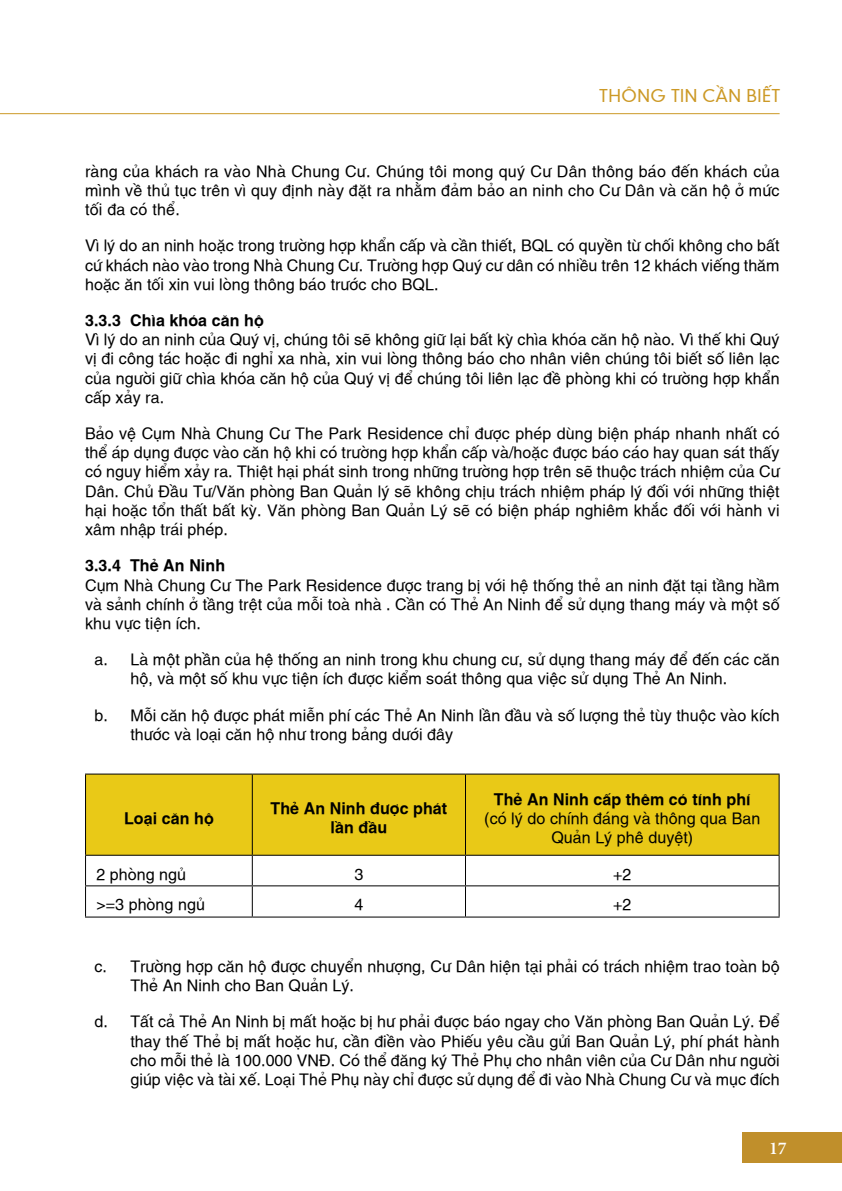
<style>
.page{position:relative;width:842px;height:1191px;background:#fff}
.page>*{position:absolute;margin:0;border:0;box-sizing:border-box;transform-origin:0 0}
.t1{font:600 18px "Minion Pro";color:#fff}
.t2{font:300 17px "SFUDIN Neu Gro";letter-spacing:.025em;color:#cc9926}
.t3{font:16px/19.2px "SFU Helvetica";letter-spacing:.005em;color:#000;text-align:justify}
.t4{font:700 16px/19.2px "SFU Helvetica";letter-spacing:.005em;color:#000;text-align:center}
</style>
<div class="page">
<div style="left:743px;top:1132px;width:99px;height:30px;background:#c08f2b"></div>
<hr style="left:0;top:113px;width:780px;height:1px;background:#cc9926">
<div style="left:86px;top:774px;width:693px;height:80px;background:#e9c917"></div>
<hr style="left:85px;top:773px;width:167px;height:1px;background:#000">
<hr style="left:252px;top:773px;width:213px;height:1px;background:#000">
<hr style="left:465px;top:773px;width:315px;height:1px;background:#000">
<hr style="left:85px;top:854px;width:167px;height:1px;background:#000">
<hr style="left:252px;top:854px;width:213px;height:1px;background:#000">
<hr style="left:465px;top:854px;width:315px;height:1px;background:#000">
<hr style="left:85px;top:885px;width:167px;height:1px;background:#000">
<hr style="left:252px;top:885px;width:213px;height:1px;background:#000">
<hr style="left:465px;top:885px;width:315px;height:1px;background:#000">
<hr style="left:85px;top:916px;width:167px;height:1px;background:#000">
<hr style="left:252px;top:916px;width:213px;height:1px;background:#000">
<hr style="left:465px;top:916px;width:315px;height:1px;background:#000">
<hr style="left:85px;top:774px;width:1px;height:80px;background:#000">
<hr style="left:85px;top:855px;width:1px;height:30px;background:#000">
<hr style="left:85px;top:886px;width:1px;height:30px;background:#000">
<hr style="left:252px;top:774px;width:1px;height:80px;background:#000">
<hr style="left:465px;top:774px;width:1px;height:80px;background:#000">
<hr style="left:779px;top:774px;width:1px;height:80px;background:#000">
<hr style="left:252px;top:855px;width:1px;height:30px;background:#000">
<hr style="left:465px;top:855px;width:1px;height:30px;background:#000">
<hr style="left:779px;top:855px;width:1px;height:30px;background:#000">
<hr style="left:252px;top:886px;width:1px;height:30px;background:#000">
<hr style="left:465px;top:886px;width:1px;height:30px;background:#000">
<hr style="left:779px;top:886px;width:1px;height:30px;background:#000">
<p class="t2" style="left:599px;top:83px;width:182px">THÔNG TIN CẦN BIẾT</p>
<p class="t3" style="left:85px;top:160px;width:696px">ràng của khách ra vào Nhà Chung Cư. Chúng tôi mong quý Cư Dân thông báo đến khách của mình về thủ tục trên vì quy định này đặt ra nhằm đảm bảo an ninh cho Cư Dân và căn hộ ở mức tối đa có thể.</p>
<p class="t3" style="left:85px;top:235px;width:696px">Vì lý do an ninh hoặc trong trường hợp khẩn cấp và cần thiết, BQL có quyền từ chối không cho bất cứ khách nào vào trong Nhà Chung Cư. Trường hợp Quý cư dân có nhiều trên 12 khách viếng thăm hoặc ăn tối xin vui lòng thông báo trước cho BQL.</p>
<p class="t4" style="left:85px;top:309px;width:180px">3.3.3 Chìa khóa căn hộ</p>
<p class="t3" style="left:85px;top:328px;width:696px">Vì lý do an ninh của Quý vị, chúng tôi sẽ không giữ lại bất kỳ chìa khóa căn hộ nào. Vì thế khi Quý vị đi công tác hoặc đi nghỉ xa nhà, xin vui lòng thông báo cho nhân viên chúng tôi biết số liên lạc của người giữ chìa khóa căn hộ của Quý vị để chúng tôi liên lạc đề phòng khi có trường hợp khẩn cấp xảy ra.</p>
<p class="t3" style="left:85px;top:422px;width:696px">Bảo vệ Cụm Nhà Chung Cư The Park Residence chỉ được phép dùng biện pháp nhanh nhất có thể áp dụng được vào căn hộ khi có trường hợp khẩn cấp và/hoặc được báo cáo hay quan sát thấy có nguy hiểm xảy ra. Thiệt hại phát sinh trong những trường hợp trên sẽ thuộc trách nhiệm của Cư Dân. Chủ Đầu Tư/Văn phòng Ban Quản lý sẽ không chịu trách nhiệm pháp lý đối với những thiệt hại hoặc tổn thất bất kỳ. Văn phòng Ban Quản Lý sẽ có biện pháp nghiêm khắc đối với hành vi xâm nhập trái phép.</p>
<p class="t4" style="left:85px;top:554px;width:142px">3.3.4 Thẻ An Ninh</p>
<p class="t3" style="left:85px;top:574px;width:696px">Cụm Nhà Chung Cư The Park Residence được trang bị với hệ thống thẻ an ninh đặt tại tầng hầm và sảnh chính ở tầng trệt của mỗi toà nhà . Cần có Thẻ An Ninh để sử dụng thang máy và một số khu vực tiện ích.</p>
<p class="t3" style="left:130px;top:648px;width:651px;text-indent:-36px">a. Là một phần của hệ thống an ninh trong khu chung cư, sử dụng thang máy để đến các căn hộ, và một số khu vực tiện ích được kiểm soát thông qua việc sử dụng Thẻ An Ninh.</p>
<p class="t3" style="left:130px;top:704px;width:651px;text-indent:-36px">b. Mỗi căn hộ được phát miễn phí các Thẻ An Ninh lần đầu và số lượng thẻ tùy thuộc vào kích thước và loại căn hộ như trong bảng dưới đây</p>
<p class="t4" style="left:124px;top:806px;width:91px">Loại căn hộ</p>
<p class="t4" style="left:271px;top:797px;width:178px">Thẻ An Ninh được phát lần đầu</p>
<p class="t4" style="left:494px;top:787px;width:258px">Thẻ An Ninh cấp thêm có tính phí</p>
<p class="t3" style="left:484px;top:807px;width:277px;text-align:center">(có lý do chính đáng và thông qua Ban<br>Quản Lý phê duyệt)</p>
<p class="t3" style="left:96px;top:862px;width:91px">2 phòng ngủ</p>
<p class="t3" style="left:354px;top:862px;width:10px">3</p>
<p class="t3" style="left:613px;top:862px;width:20px">+2</p>
<p class="t3" style="left:96px;top:893px;width:110px">&gt;=3 phòng ngủ</p>
<p class="t3" style="left:354px;top:893px;width:10px">4</p>
<p class="t3" style="left:613px;top:893px;width:20px">+2</p>
<p class="t3" style="left:130px;top:955px;width:651px;text-indent:-36px">c. Trường hợp căn hộ được chuyển nhượng, Cư Dân hiện tại phải có trách nhiệm trao toàn bộ<br>Thẻ An Ninh cho Ban Quản Lý.</p>
<p class="t3" style="left:130px;top:1010px;width:651px;text-indent:-36px">d. Tất cả Thẻ An Ninh bị mất hoặc bị hư phải được báo ngay cho Văn phòng Ban Quản Lý. Để thay thế Thẻ bị mất hoặc hư, cần điền vào Phiếu yêu cầu gửi Ban Quản Lý, phí phát hành cho mỗi thẻ là 100.000 VNĐ. Có thể đăng ký Thẻ Phụ cho nhân viên của Cư Dân như người giúp việc và tài xế. Loại Thẻ Phụ này chỉ được sử dụng để đi vào Nhà Chung Cư và mục đích</p>
<p class="t1" style="left:769px;top:1135px;width:19px">17</p>
</div>
